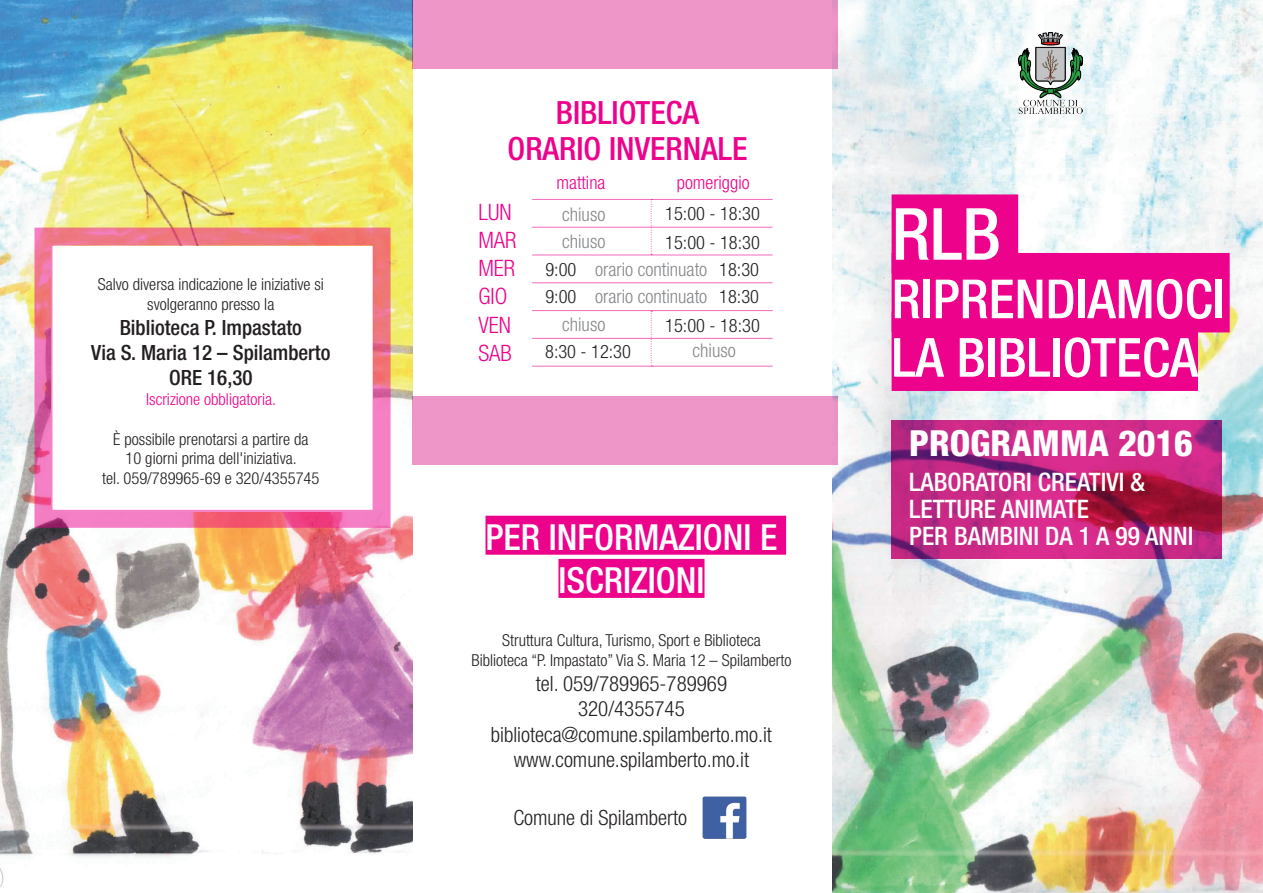
<style>
.page{position:relative;width:1263px;height:893px;background:#fff}
.page>*{position:absolute;margin:0;border:0;box-sizing:border-box;transform-origin:0 0}
.t1{font:500 condensed 72px "Helvetica Neue";color:#fff}
.t2{font:500 condensed 54px/58.5px "Helvetica Neue";color:#fff}
.t3{font:500 condensed 36px/43.2px "Helvetica Neue";color:#fff}
.t4{font:800 condensed 36px "Helvetica Neue";color:#fff}
.t5{font:500 condensed 32.1px/35.8px "Helvetica Neue";color:#ed028c}
.t6{font:500 condensed 25.5px/27px "Helvetica Neue";color:#fff}
.t7{font:300 condensed 22.65px/28.3px "Helvetica Neue";color:#ed028c}
.t8{font:300 condensed 21px/25.2px "Helvetica Neue";color:#231f20;text-align:center}
.t9{font:500 condensed 21px/25.2px "Helvetica Neue";color:#231f20;text-align:center}
.t10{font:300 condensed 18.9px/27px "Helvetica Neue";color:#85878a}
.t11{font:300 condensed 18.45px/27px "Helvetica Neue";color:#231f20}
.t12{font:300 condensed 18.45px "Helvetica Neue";color:#ed028c}
.t13{font:300 condensed 16.5px/19.8px "Helvetica Neue";color:#231f20;text-align:center}
.t14{font:300 condensed 16.5px "Helvetica Neue";color:#ed028c}
</style>
<div class="page">
<img style="left:0;top:0;width:412px;height:887px">
<div style="left:51px;top:247px;width:322px;height:265px;background:#fff"></div>
<img style="left:832px;top:0;width:431px;height:893px">
<svg style="left:891px;top:420px;width:331px;height:139px;background:#be257a"></svg>
<div style="left:412px;top:0;width:426px;height:69px;background:#ed96c7"></div>
<div style="left:412px;top:396px;width:426px;height:69px;background:#ed96c7"></div>
<div style="left:891px;top:194px;width:127px;height:80px;background:#ed028c"></div>
<div style="left:891px;top:253px;width:339px;height:79px;background:#ed028c"></div>
<div style="left:891px;top:311px;width:307px;height:80px;background:#ed028c"></div>
<img style="left:1018px;top:33px;width:64px;height:82px">
<div style="left:485px;top:516px;width:301px;height:39px;background:#ed028c"></div>
<div style="left:558px;top:559px;width:146px;height:39px;background:#ed028c"></div>
<hr style="left:532px;top:199px;width:241px;height:1px;background:#ed028c">
<hr style="left:532px;top:227px;width:241px;height:1px;background:#ed028c">
<hr style="left:532px;top:255px;width:241px;height:1px;background:#ed028c">
<hr style="left:532px;top:282px;width:241px;height:1px;background:#ed028c">
<hr style="left:532px;top:310px;width:241px;height:1px;background:#ed028c">
<hr style="left:532px;top:338px;width:241px;height:1px;background:#ed028c">
<hr style="left:532px;top:366px;width:241px;height:1px;background:#ed028c">
<svg style="left:651px;top:199px;width:1px;height:56px"></svg>
<svg style="left:651px;top:311px;width:1px;height:55px"></svg>
<img style="left:702px;top:796px;width:45px;height:43px">
<p class="t13" style="left:98px;top:274px;width:228px">Salvo diversa indicazione le iniziative si svolgeranno presso la</p>
<p class="t9" style="left:91px;top:315px;width:241px">BIBLIOTECA P. IMPASTATO<br>VIA S. MARIA 12 – SPILAMBERTO<br>ORE 16,30</p>
<p class="t14" style="left:146px;top:390px;width:131px">Iscrizione obbligatoria.</p>
<p class="t13" style="left:102px;top:429px;width:219px">è possibile prenotarsi a partire da<br>10 giorni prima dell'iniziativa.<br>tel. 059/789965-69 e 320/4355745</p>
<h3 class="t5" style="left:508px;top:94px;width:193px;text-indent:48px">BIBLIOTECA<br>ORARIO INVE</h3>
<h3 class="t5" style="left:665px;top:130px;width:81px">RNALE</h3>
<h3 class="t7" style="left:478px;top:197px;width:40px">Lun<br>Mar<br>Mer<br>Gio<br>Ven<br>SAB</h3>
<p class="t12" style="left:556px;top:171px;width:50px">mattina</p>
<p class="t10" style="left:562px;top:200px;width:45px">chiuso chiuso</p>
<p class="t12" style="left:677px;top:171px;width:74px">pomeriggio</p>
<p class="t11" style="left:665px;top:199px;width:96px;line-height:28.5px">15:00 - 18:30<br>15:00 - 18:30</p>
<p class="t10" style="left:595px;top:256px;width:114px">orario continuato orario continuato</p>
<p class="t11" style="left:545px;top:256px;width:32px">9:00<br>9:00</p>
<p class="t11" style="left:719px;top:256px;width:41px">18:30<br>18:30</p>
<p class="t10" style="left:562px;top:311px;width:45px">chiuso</p>
<p class="t11" style="left:665px;top:312px;width:96px">15:00 - 18:30</p>
<p class="t11" style="left:545px;top:338px;width:87px">8:30 - 12:30</p>
<p class="t10" style="left:692px;top:337px;width:45px">chiuso</p>
<h1 class="t1" style="left:891px;top:191px;width:111px">RLB</h1>
<h2 class="t2" style="left:891px;top:269px;width:335px">RIPRENDIAMOCI<br>LA BIBLIOTECA</h2>
<h3 class="t4" style="left:909px;top:421px;width:285px">PROGRAMMA 2016</h3>
<h3 class="t6" style="left:909px;top:468px;width:237px">LABORATORI CREATIVI &amp;<br>LETTURE ANIMATE</h3>
<h3 class="t3" style="left:549px;top:515px;width:230px">INFORMAZIONI E<br>ISCRIZIONI</h3>
<h3 class="t3" style="left:485px;top:515px;width:48px">PER</h3>
<h3 class="t6" style="left:909px;top:522px;width:286px">PER BAMBINI DA 1 A 99 ANNI</h3>
<p class="t13" style="left:471px;top:630px;width:321px">Struttura Cultura, Turismo, Sport e Biblioteca<br>Biblioteca “P. Impastato” Via S. Maria 12 – Spilamberto</p>
<p class="t8" style="left:491px;top:671px;width:283px">tel. 059/789965-789969<br>320/4355745 biblioteca@comune.spilamberto.mo.it www.comune.spilamberto.mo.it</p>
<p class="t8" style="left:513px;top:805px;width:175px">Comune di Spilamberto</p>
</div>
